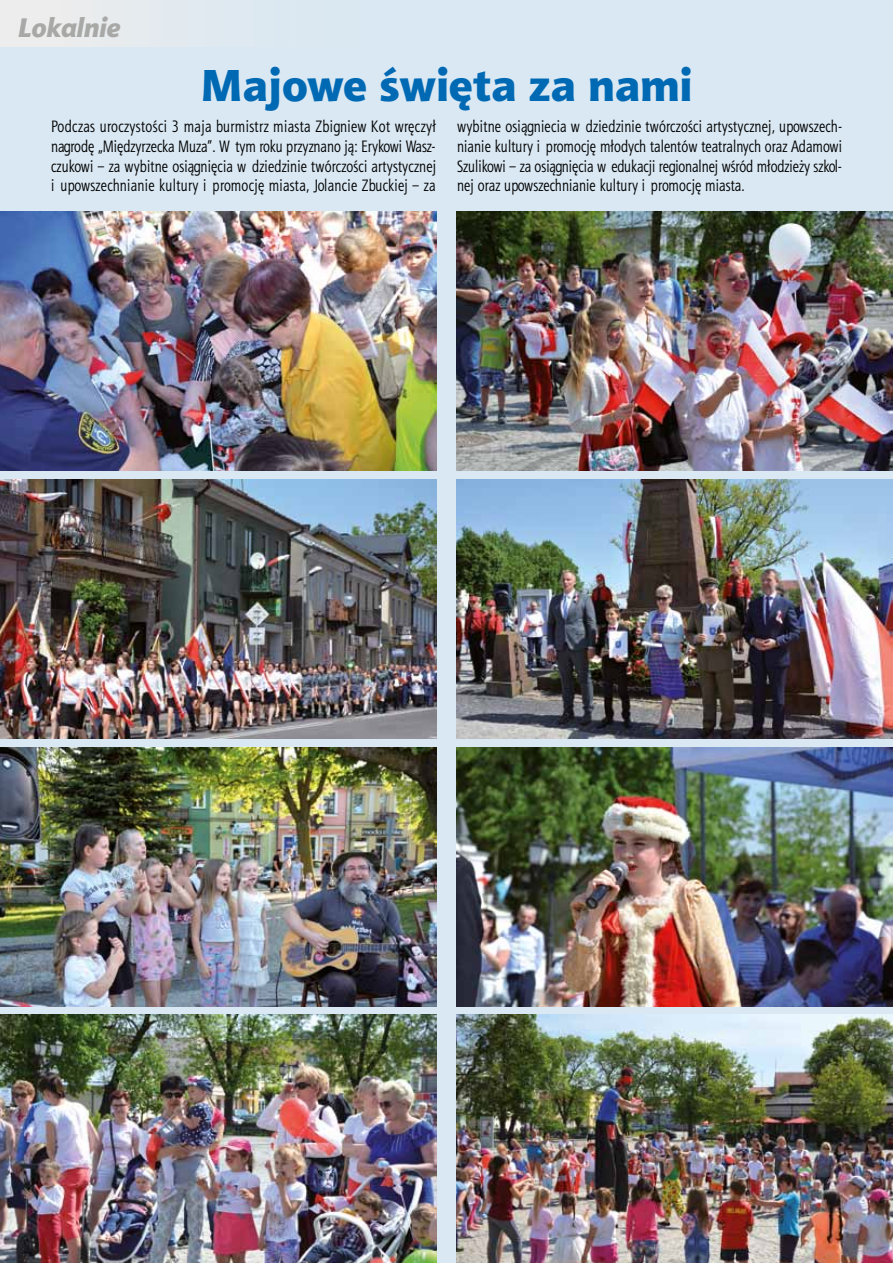
<style>
.page{position:relative;width:893px;height:1263px;background:#d9e8f3}
.page>*{position:absolute;margin:0;border:0;box-sizing:border-box;transform-origin:0 0}
.t1{font:45px "Aerton EFN Black";color:#0069b4}
.t2{font:italic 27px "Aerton EFN Black";color:#a8a8a7}
.t3{font:16.5px/19.8px "Aerton Cnd EFN";letter-spacing:.01em;color:#000;text-align:justify}
</style>
<div class="page">
<div style="left:0;top:0;width:447px;height:47px;background:linear-gradient(to right,#ededed,#d5e7f3)"></div>
<img style="left:457px;top:211px;width:436px;height:259px">
<img style="left:0;top:211px;width:436px;height:259px">
<img style="left:457px;top:480px;width:436px;height:259px">
<img style="left:0;top:480px;width:436px;height:259px">
<img style="left:457px;top:747px;width:436px;height:259px">
<img style="left:0;top:747px;width:436px;height:259px">
<img style="left:457px;top:1014px;width:436px;height:249px">
<img style="left:0;top:1014px;width:436px;height:249px">
<h2 class="t2" style="left:17px;top:11px;width:104px">Lokalnie</h2>
<h1 class="t1" style="left:201px;top:58px;width:493px">Majowe święta za nami</h1>
<p class="t3" style="left:51px;top:116px;width:386px">Podczas uroczystości 3 maja burmistrz miasta Zbigniew Kot wręczył nagrodę „Międzyrzecka Muza”. W tym roku przyznano ją: Erykowi Wasz&shy;czukowi – za wybitne osiągnięcia w dziedzinie twórczości artystycznej i upowszechnianie kultury i promocję miasta, Jolancie Zbuckiej – za</p>
<p class="t3" style="left:457px;top:116px;width:386px">wybitne osiągniecia w dziedzinie twórczości artystycznej, upowszech&shy;nianie kultury i promocję młodych talentów teatralnych oraz Adamowi Szulikowi – za osiągnięcia w edukacji regionalnej wśród młodzieży szkol&shy;nej oraz upowszechnianie kultury i promocję miasta.</p>
</div>
